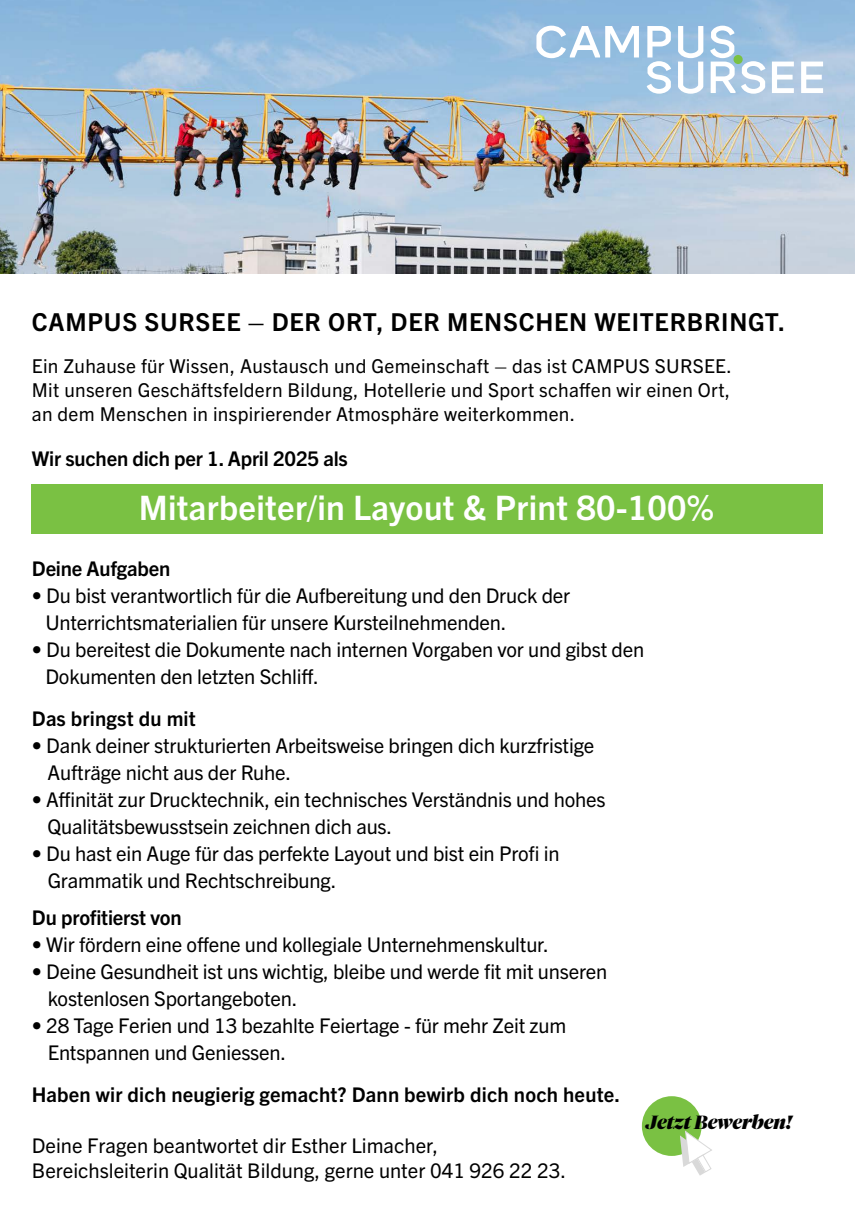
<style>
.page{position:relative;width:855px;height:1212px;background:#fff}
.page>*{position:absolute;margin:0;border:0;box-sizing:border-box;transform-origin:0 0}
.t1{font:700 33.75px "Trade Gothic Next LT Pro";letter-spacing:.01em;color:#fff}
.t2{font:700 24.75px "Trade Gothic Next LT Pro";letter-spacing:.03em;color:#000}
.t3{font:20.25px/27px "Trade Gothic Next LT Pro";letter-spacing:-.01em;color:#000}
.t4{font:700 20.25px "Trade Gothic Next LT Pro";letter-spacing:.01em;color:#000}
.t5{font:700 20.25px "Trade Gothic Next LT Pro";letter-spacing:-.01em;color:#000}
.t6{font:19.12px/24.1px "Trade Gothic Next LT Pro";letter-spacing:.015em;color:#000;text-align:justify}
.t7{font:italic 900 18.9px "Tiempos Fine";color:#000}
</style>
<div class="page">
<img style="left:0;top:0;width:855px;height:273px">
<div style="left:32px;top:484px;width:791px;height:50px;background:#7ac143"></div>
<svg style="left:536px;top:26px;width:103px;height:32px"></svg>
<svg style="left:801px;top:62px;width:22px;height:31px"></svg>
<svg style="left:646px;top:26px;width:25px;height:68px"></svg>
<svg style="left:741px;top:61px;width:24px;height:33px"></svg>
<svg style="left:710px;top:26px;width:25px;height:67px"></svg>
<svg style="left:772px;top:62px;width:22px;height:31px"></svg>
<svg style="left:678px;top:26px;width:25px;height:68px"></svg>
<div style="left:733px;top:55px;width:9px;height:9px;background:#7ac143;border-radius:50%"></div>
<div style="left:642px;top:1096px;width:59px;height:60px;background:#7ac143;border-radius:50%"></div>
<svg style="left:680px;top:1130px;width:32px;height:45px"></svg>
<p class="t2" style="left:32px;top:305px;width:755px">CAMPUS SURSEE – DER ORT, DER MENSCHEN WEITERBRINGT.</p>
<p class="t6" style="left:32px;top:352px;width:701px">Ein Zuhause für Wissen, Austausch und Gemeinschaft – das ist CAMPUS SURSEE.<br>Mit unseren Geschäftsfeldern Bildung, Hotellerie und Sport schaffen wir einen Ort, an dem Menschen in inspirierender Atmosphäre weiterkommen.</p>
<p class="t5" style="left:32px;top:444px;width:317px">Wir suchen dich per 1. April 2025 als</p>
<h1 class="t1" style="left:139px;top:485px;width:577px">Mitarbeiter/in Layout &amp; Print 80-100%</h1>
<p class="t5" style="left:32px;top:555px;width:140px">Deine Aufgaben</p>
<p class="t3" style="left:45px;top:581px;width:526px;text-indent:-14px">• Du bist verantwortlich für die Aufbereitung und den Druck der<br>Unterrichtsmaterialien für unsere Kursteilnehmenden.</p>
<p class="t3" style="left:45px;top:635px;width:600px;text-indent:-14px">• Du bereitest die Dokumente nach internen Vorgaben vor und gibst den<br>Dokumenten den letzten Schliff.</p>
<p class="t4" style="left:32px;top:704px;width:165px">Das bringst du mit</p>
<p class="t3" style="left:48px;top:730px;width:548px;text-indent:-16px">• Dank deiner strukturierten Arbeitsweise bringen dich kurzfristige<br>Aufträge nicht aus der Ruhe.</p>
<p class="t3" style="left:48px;top:784px;width:559px;text-indent:-16px">• Affinität zur Drucktechnik, ein technisches Verständnis und hohes<br>Qualitätsbewusstsein zeichnen dich aus.</p>
<p class="t3" style="left:48px;top:838px;width:513px;text-indent:-16px">• Du hast ein Auge für das perfekte Layout und bist ein Profi in<br>Grammatik und Rechtschreibung.</p>
<p class="t5" style="left:32px;top:904px;width:151px">Du profitierst von</p>
<p class="t3" style="left:32px;top:930px;width:518px">• Wir fördern eine offene und kollegiale Unternehmenskultur.</p>
<p class="t3" style="left:48px;top:957px;width:561px;text-indent:-16px">• Deine Gesundheit ist uns wichtig, bleibe und werde fit mit unseren kostenlosen Sportangeboten.</p>
<p class="t3" style="left:48px;top:1011px;width:520px;text-indent:-16px">• 28 Tage Ferien und 13 bezahlte Feiertage - für mehr Zeit zum<br>Entspannen und Geniessen.</p>
<p class="t4" style="left:32px;top:1080px;width:590px">Haben wir dich neugierig gemacht? Dann bewirb dich noch heute.</p>
<p class="t3" style="left:32px;top:1132px;width:535px;line-height:24.8px">Deine Fragen beantwortet dir Esther Limacher,<br>Bereichsleiterin Qualität Bildung, gerne unter 041 926 22 23.</p>
<p class="t7" style="left:646px;top:1111px;width:147px">Jetzt Bewerben!</p>
</div>
